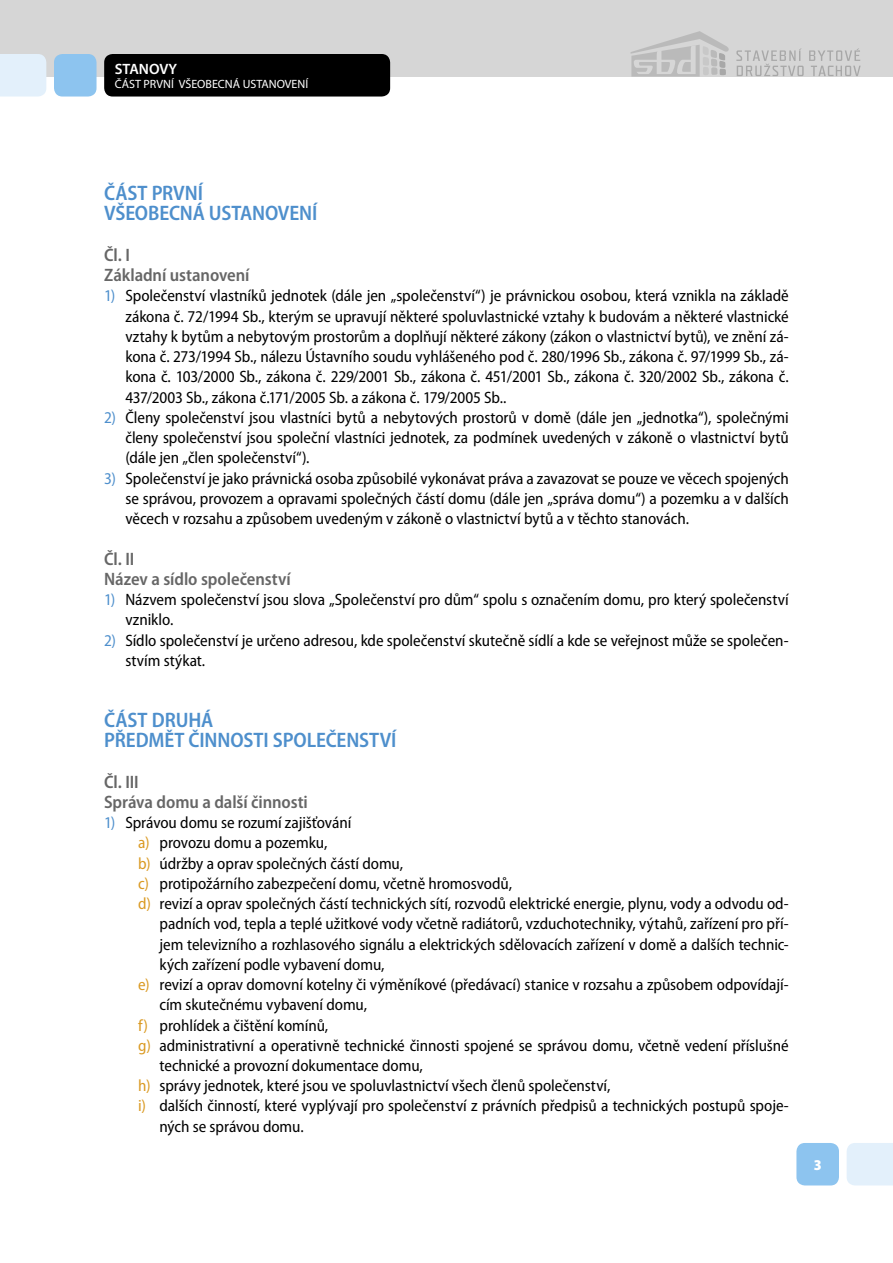
<style>
.page{position:relative;width:893px;height:1263px;background:#fff}
.page>*{position:absolute;margin:0;border:0;box-sizing:border-box;transform-origin:0 0}
.t1{font:600 semi-condensed 21px/20.2px "Myriad Pro";letter-spacing:-.005em;color:#4e8fcc}
.t2{font:600 semi-condensed 18px/20.2px "Myriad Pro";letter-spacing:-.005em;color:#666}
.t3{font:semi-condensed 16.5px/20.2px "Myriad Pro";letter-spacing:-.005em;color:#000;text-align:justify}
.t4{font:600 15px "Myriad Pro";color:#fff}
.t5{font:900 semi-condensed 15px "Myriad Pro";color:#fff}
.t6{font:12px "Myriad Pro";color:#fff}
.s1{color:#4e8fcc}
.s2{color:#da9a23}
</style>
<div class="page">
<div style="left:0;top:0;width:893px;height:77px;background:#d6d6d6"></div>
<div style="left:0;top:54px;width:46px;height:43px;background:#e3f0fb"></div>
<div style="left:847px;top:1143px;width:46px;height:42px;background:#e3f0fb"></div>
<div style="left:104px;top:54px;width:286px;height:43px;background:#000;border-radius:9px"></div>
<div style="left:54px;top:54px;width:43px;height:43px;background:#8dc4ef;border-radius:9px"></div>
<div style="left:796px;top:1143px;width:43px;height:42px;background:#8dc4ef;border-radius:9px"></div>
<svg style="left:630px;top:31px;width:99px;height:46px"></svg>
<svg style="left:736px;top:48px;width:125px;height:28px"></svg>
<p class="t4" style="left:115px;top:60px;width:64px">STANOVY</p>
<p class="t6" style="left:115px;top:78px;width:195px">ČÁST PRVNÍ VŠEOBECNÁ USTANOVENÍ</p>
<p class="t1" style="left:104px;top:183px;width:215px">ČÁST PRVNÍ<br>VŠEOBECNÁ USTANOVENÍ</p>
<p class="t2" style="left:104px;top:245px;width:147px">Čl. I<br>Základní ustanovení</p>
<p class="t3" style="left:125px;top:286px;width:665px;text-indent:-21px"><span class="s1">1)</span> Společenství vlastníků jednotek (dále jen „společenství“) je právnickou osobou, která vznikla na základě zákona č. 72/1994 Sb., kterým se upravují některé spoluvlastnické vztahy k budovám a některé vlastnické vztahy k bytům a nebytovým prostorům a doplňují některé zákony (zákon o vlastnictví bytů), ve znění zá&shy;kona č. 273/1994 Sb., nálezu Ústavního soudu vyhlášeného pod č. 280/1996 Sb., zákona č. 97/1999 Sb., zá&shy;kona č. 103/2000 Sb., zákona č. 229/2001 Sb., zákona č. 451/2001 Sb., zákona č. 320/2002 Sb., zákona č.<br>437/2003 Sb., zákona č.171/2005 Sb. a zákona č. 179/2005 Sb..</p>
<p class="t3" style="left:125px;top:408px;width:665px;text-indent:-21px"><span class="s1">2)</span> Členy společenství jsou vlastníci bytů a nebytových prostorů v domě (dále jen „jednotka“), společnými členy společenství jsou společní vlastníci jednotek, za podmínek uvedených v zákoně o vlastnictví bytů (dále jen „člen společenství“).</p>
<p class="t3" style="left:125px;top:468px;width:665px;text-indent:-21px"><span class="s1">3)</span> Společenství je jako právnická osoba způsobilé vykonávat práva a zavazovat se pouze ve věcech spojených se správou, provozem a opravami společných částí domu (dále jen „správa domu“) a pozemku a v dalších věcech v rozsahu a způsobem uvedeným v zákoně o vlastnictví bytů a v těchto stanovách.</p>
<p class="t2" style="left:104px;top:549px;width:188px">Čl. II<br>Název a sídlo společenství</p>
<p class="t3" style="left:125px;top:590px;width:665px;text-indent:-21px"><span class="s1">1)</span> Názvem společenství jsou slova „Společenství pro dům“ spolu s označením domu, pro který společenství vzniklo.</p>
<p class="t3" style="left:125px;top:630px;width:665px;text-indent:-21px"><span class="s1">2)</span> Sídlo společenství je určeno adresou, kde společenství skutečně sídlí a kde se veřejnost může se společen&shy;stvím stýkat.</p>
<p class="t1" style="left:104px;top:710px;width:294px">ČÁST DRUHÁ<br>PŘEDMĚT ČINNOSTI SPOLEČENSTVÍ</p>
<p class="t2" style="left:104px;top:772px;width:205px">Čl. III<br>Správa domu a další činnosti</p>
<p class="t3" style="left:104px;top:813px;width:249px"><span class="s1">1)</span> Správou domu se rozumí zajišťování</p>
<p class="t3" style="left:138px;top:833px;width:191px"><span class="s2">a)</span> provozu domu a pozemku,</p>
<p class="t3" style="left:138px;top:853px;width:266px"><span class="s2">b)</span> údržby a oprav společných částí domu,</p>
<p class="t3" style="left:138px;top:873px;width:375px"><span class="s2">c)</span> protipožárního zabezpečení domu, včetně hromosvodů,</p>
<p class="t3" style="left:138px;top:894px;width:652px"><span class="s2">d)</span> revizí a oprav společných částí technických sítí, rozvodů elektrické energie, plynu, vody a odvodu od-</p>
<p class="t3" style="left:159px;top:914px;width:631px">padních vod, tepla a teplé užitkové vody včetně radiátorů, vzduchotechniky, výtahů, zařízení pro pří-</p>
<p class="t3" style="left:159px;top:934px;width:631px">jem televizního a rozhlasového signálu a elektrických sdělovacích zařízení v domě a dalších technic-</p>
<p class="t3" style="left:159px;top:954px;width:227px">kých zařízení podle vybavení domu,</p>
<p class="t3" style="left:138px;top:975px;width:652px"><span class="s2">e)</span> revizí a oprav domovní kotelny či výměníkové (předávací) stanice v rozsahu a způsobem odpovídají-</p>
<p class="t3" style="left:159px;top:995px;width:209px">cím skutečnému vybavení domu,</p>
<p class="t3" style="left:138px;top:1015px;width:191px"><span class="s2">f)</span> prohlídek a čištění komínů,</p>
<p class="t3" style="left:138px;top:1035px;width:652px"><span class="s2">g)</span> administrativní a operativně technické činnosti spojené se správou domu, včetně vedení příslušné</p>
<p class="t3" style="left:159px;top:1056px;width:265px">technické a provozní dokumentace domu,</p>
<p class="t3" style="left:138px;top:1076px;width:474px"><span class="s2">h)</span> správy jednotek, které jsou ve spoluvlastnictví všech členů společenství,</p>
<p class="t3" style="left:138px;top:1096px;width:652px"><span class="s2">i)</span> dalších činností, které vyplývají pro společenství z právních předpisů a technických postupů spoje-</p>
<p class="t3" style="left:160px;top:1116px;width:146px">ných se správou domu.</p>
<p class="t5" style="left:814px;top:1156px;width:10px">3</p>
</div>
